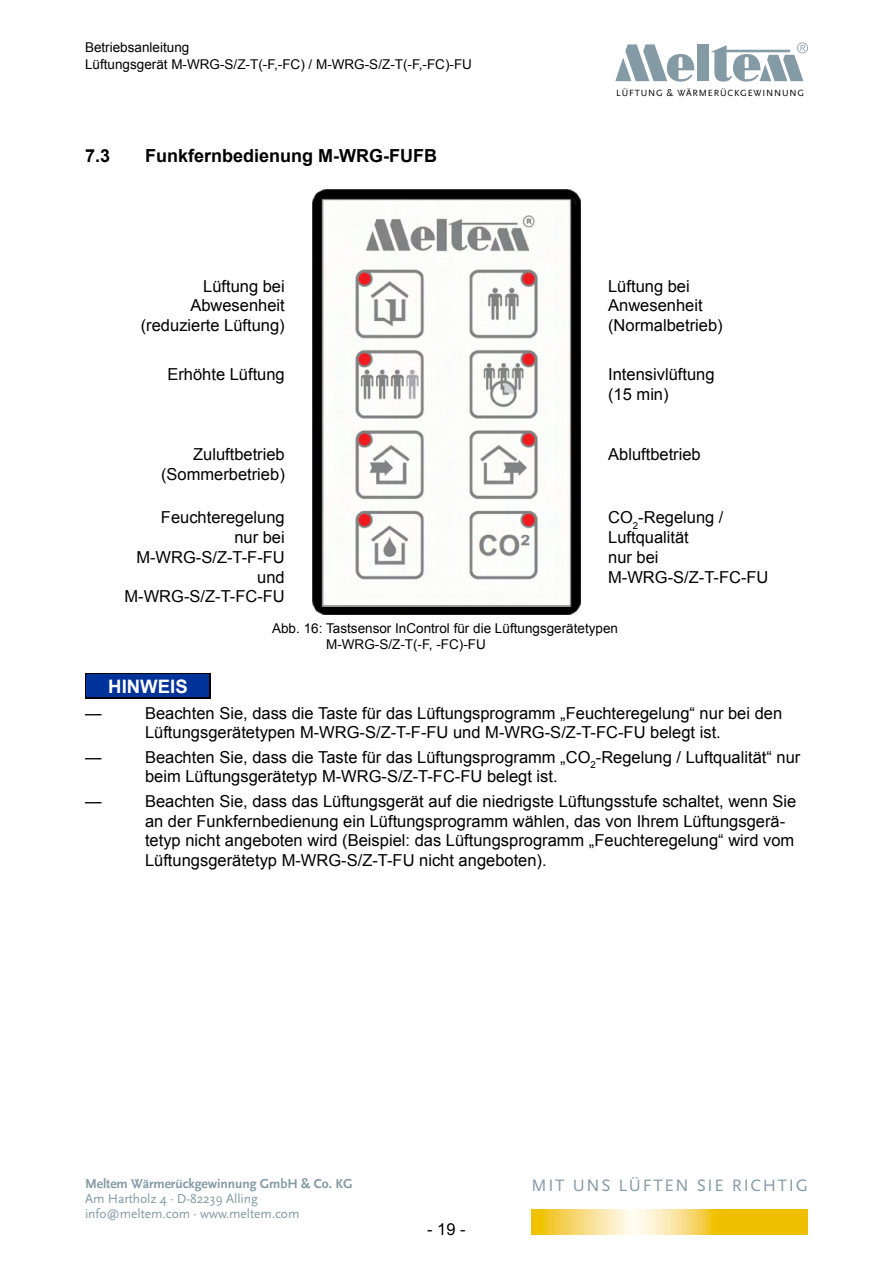
<style>
.page{position:relative;width:893px;height:1263px;background:#fff}
.page>*{position:absolute;margin:0;border:0;box-sizing:border-box;transform-origin:0 0}
.t1{font:700 18.6px "Arial";color:#fff}
.t2{font:700 18px "Arial";color:#000}
.t3{font:17.25px "Scala Sans";letter-spacing:.1em;color:#849aa5}
.t4{font:16.5px/19.8px "Arial";color:#000}
.t5{font:13.5px/16.2px "Arial";color:#000}
.t6{font:13.5px/15px "Scala Sans";letter-spacing:-.005em;color:#849aa5}
.t7{font:700 13.5px "Scala Sans";letter-spacing:-.005em;color:#849aa5}
.t8{font:9.45px "Scala Sans";letter-spacing:.09em;color:#000}
</style>
<div class="page">
<svg style="left:615px;top:44px;width:80px;height:38px"></svg>
<div style="left:697px;top:44px;width:12px;height:37px;background:#849aa5"></div>
<svg style="left:710px;top:43px;width:98px;height:39px"></svg>
<svg style="left:531px;top:1209px;width:277px;height:25px;background:#f5d45a"></svg>
<div style="left:85px;top:673px;width:126px;height:26px;background:linear-gradient(to right,#000,#000)"></div>
<div style="left:87px;top:675px;width:122px;height:22px;background:#039"></div>
<img style="left:312px;top:189px;width:269px;height:426px">
<p class="t5" style="left:85px;top:40px;width:388px">Betriebsanleitung<br>Lüftungsgerät M-WRG-S/Z-T(-F,-FC) / M-WRG-S/Z-T(-F,-FC)-FU</p>
<p class="t2" style="left:85px;top:144px;width:27px">7.3</p>
<p class="t2" style="left:145px;top:144px;width:293px">Funkfernbedienung M-WRG-FUFB</p>
<p class="t4" style="left:141px;top:276px;width:145px;text-align:right">Lüftung bei<br>Abwesenheit (reduzierte Lüftung)</p>
<p class="t4" style="left:167px;top:365px;width:119px">Erhöhte Lüftung</p>
<p class="t8" style="left:616px;top:87px;width:190px">LÜFTUNG &amp; WÄRMERÜCKGEWINNUNG</p>
<p class="t4" style="left:608px;top:276px;width:116px">Lüftung bei<br>Anwesenheit (Normalbetrieb)</p>
<p class="t4" style="left:608px;top:365px;width:108px">Intensivlüftung (15 min)</p>
<p class="t4" style="left:161px;top:445px;width:125px;text-align:right">Zuluftbetrieb (Sommerbetrieb)</p>
<p class="t4" style="left:608px;top:445px;width:94px">Abluftbetrieb</p>
<p class="t4" style="left:124px;top:508px;width:162px;text-align:right">Feuchteregelung<br>nur bei<br>M-WRG-S/Z-T-F-FU und<br>M-WRG-S/Z-T-FC-FU</p>
<p class="t4" style="left:608px;top:508px;width:162px">CO<sub>2</sub>-Regelung /<br>Luftqualität<br>nur bei<br>M-WRG-S/Z-T-FC-FU</p>
<p class="t1" style="left:108px;top:674px;width:81px">HINWEIS</p>
<p class="t5" style="left:326px;top:620px;width:293px;text-indent:-54px">Abb. 16: Tastsensor InControl für die Lüftungsgerätetypen<br>M-WRG-S/Z-T(-F, -FC)-FU</p>
<p class="t4" style="left:85px;top:703px;width:18px">—</p>
<p class="t4" style="left:145px;top:703px;width:639px">Beachten Sie, dass die Taste für das Lüftungsprogramm „Feuchteregelung“ nur bei den<br>Lüftungsgerätetypen M-WRG-S/Z-T-F-FU und M-WRG-S/Z-T-FC-FU belegt ist.</p>
<p class="t4" style="left:85px;top:747px;width:18px">—</p>
<p class="t4" style="left:145px;top:747px;width:657px">Beachten Sie, dass die Taste für das Lüftungsprogramm „CO<sub>2</sub>-Regelung / Luftqualität“ nur beim Lüftungsgerätetyp M-WRG-S/Z-T-FC-FU belegt ist.</p>
<p class="t4" style="left:85px;top:791px;width:18px">—</p>
<p class="t4" style="left:145px;top:791px;width:653px">Beachten Sie, dass das Lüftungsgerät auf die niedrigste Lüftungsstufe schaltet, wenn Sie an der Funkfernbedienung ein Lüftungsprogramm wählen, das von Ihrem Lüftungsgerä&shy;tetyp nicht angeboten wird (Beispiel: das Lüftungsprogramm „Feuchteregelung“ wird vom Lüftungsgerätetyp M-WRG-S/Z-T-FU nicht angeboten).</p>
<p class="t7" style="left:85px;top:1176px;width:269px">Meltem Wärmerückgewinnung GmbH &amp; Co. KG</p>
<p class="t6" style="left:85px;top:1191px;width:216px">Am Hartholz 4 · D-82239 Alling info@meltem.com · www.meltem.com</p>
<p class="t4" style="left:427px;top:1219px;width:40px">- 19 -</p>
<p class="t3" style="left:531px;top:1175px;width:278px">MIT UNS LÜFTEN SIE RICHTIG</p>
</div>
